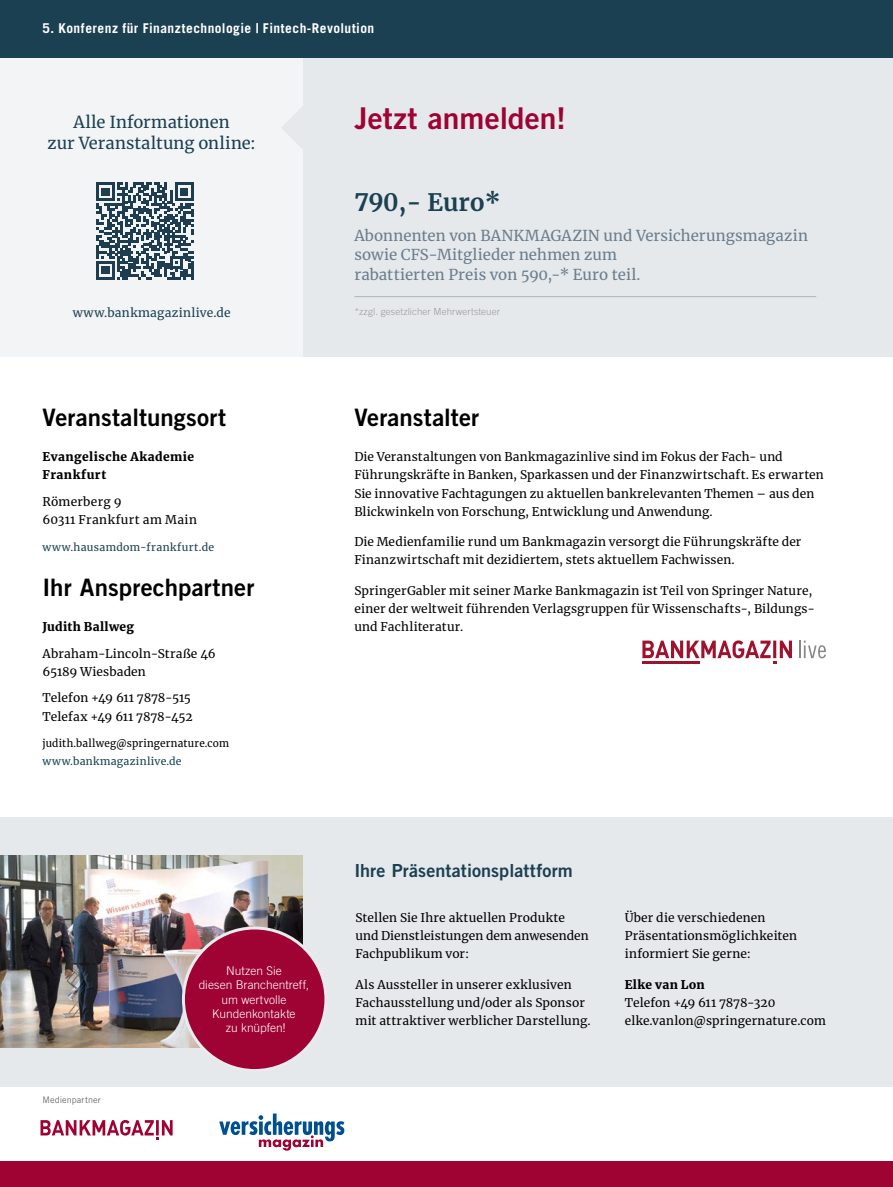
<style>
.page{position:relative;width:893px;height:1187px;background:#fff}
.page>*{position:absolute;margin:0;border:0;box-sizing:border-box;transform-origin:0 0}
.t1{font:30px "Trade Gothic LT Std Bd 2";color:#9e0333}
.t2{font:24px "Trade Gothic LT Std Bd 2";letter-spacing:.005em;color:#000}
.t3{font:700 24px "Merriweather";color:#1b4052}
.t4{font:18px "Trade Gothic LT Std Bd 2";letter-spacing:.005em;color:#1b4052}
.t5{font:16.5px/21px "Merriweather";letter-spacing:.005em;color:#1b4052;text-align:center}
.t6{font:15px/19.5px "Merriweather";letter-spacing:.005em;color:#6b7d8d}
.t7{font:700 13.5px "Trade Gothic LT Std";letter-spacing:.035em;color:#fff}
.t8{font:12px/18px "Merriweather";letter-spacing:.015em;color:#000}
.t9{font:300 12px/14.4px "Trade Gothic LT Std";color:#fff;text-align:center}
.t10{font:900 12px/18px "Merriweather";letter-spacing:.035em;color:#000}
.t11{font:12px/18px "Merriweather";letter-spacing:-.01em;color:#000}
.t12{font:12px "Merriweather";letter-spacing:.03em;color:#1b4052}
.t13{font:10.5px "Merriweather";letter-spacing:.035em;color:#1b4052}
.t14{font:10.5px "Merriweather";letter-spacing:.015em;color:#000;scale:.96 1}
.t15{font:300 9.75px "Trade Gothic LT Std";letter-spacing:.01em;color:#9c9c9d}
.t16{font:9px "Trade Gothic LT Std";letter-spacing:.01em;color:#6e6e6e}
</style>
<div class="page">
<div style="left:0;top:57px;width:303px;height:300px;background:#f3f4f5"></div>
<div style="left:303px;top:57px;width:590px;height:300px;background:#e6e9eb"></div>
<div style="left:0;top:1161px;width:893px;height:25px;background:#9e0333"></div>
<div style="left:0;top:0;width:893px;height:57px;background:#1b4052"></div>
<svg style="left:41px;top:1120px;width:132px;height:19px"></svg>
<svg style="left:219px;top:1113px;width:125px;height:37px"></svg>
<svg style="left:281px;top:106px;width:22px;height:43px"></svg>
<div style="left:0;top:816px;width:893px;height:270px;background:#e6e9eb"></div>
<img style="left:0;top:855px;width:303px;height:192px">
<div style="left:183px;top:927px;width:143px;height:143px;background:#9e0333;border-radius:50%"></div>
<div style="left:182px;top:926px;width:145px;height:145px;border:3px solid #e9ebee;border-radius:50%"></div>
<hr style="left:354px;top:296px;width:462px;height:1px;background:#b1b2b3">
<svg style="left:96px;top:182px;width:97px;height:97px"></svg>
<svg style="left:642px;top:640px;width:150px;height:23px"></svg>
<svg style="left:799px;top:640px;width:27px;height:18px"></svg>
<p class="t7" style="left:43px;top:20px;width:333px">5. Konferenz für Finanztechnologie | Fintech-Revolution</p>
<h3 class="t5" style="left:47px;top:111px;width:210px">Alle Informationen<br>zur Veranstaltung online:</h3>
<p class="t12" style="left:73px;top:304px;width:159px">www.bankmagazinlive.de</p>
<h2 class="t2" style="left:43px;top:403px;width:185px">Veranstaltungsort</h2>
<p class="t10" style="left:43px;top:447px;width:153px">Evangelische Akademie<br>Frankfurt</p>
<p class="t8" style="left:43px;top:492px;width:156px">Römerberg 9<br>60311 Frankfurt am Main</p>
<p class="t13" style="left:43px;top:539px;width:173px">www.hausamdom-frankfurt.de</p>
<h2 class="t2" style="left:43px;top:573px;width:213px">Ihr Ansprechpartner</h2>
<p class="t10" style="left:43px;top:617px;width:93px">Judith Ballweg</p>
<p class="t8" style="left:43px;top:644px;width:175px">Abraham-Lincoln-Straße 46<br>65189 Wiesbaden</p>
<p class="t11" style="left:43px;top:688px;width:151px">Telefon +49 611 7878-515<br>Telefax +49 611 7878-452</p>
<p class="t14" style="left:43px;top:736px;width:196px">judith.ballweg@springernature.com</p>
<p class="t13" style="left:43px;top:754px;width:141px">www.bankmagazinlive.de</p>
<p class="t16" style="left:43px;top:1094px;width:60px">Medienpartner</p>
<p class="t9" style="left:199px;top:963px;width:112px">Nutzen Sie<br>diesen Branchentreff, um wertvolle<br>Kundenkontakte<br>zu knüpfen!</p>
<h1 class="t1" style="left:354px;top:100px;width:213px">Jetzt anmelden!</h1>
<h2 class="t3" style="left:354px;top:186px;width:148px">790,- Euro*</h2>
<p class="t6" style="left:354px;top:225px;width:455px">Abonnenten von BANKMAGAZIN und Versicherungsmagazin sowie CFS-Mitglieder nehmen zum<br>rabattierten Preis von 590,-* Euro teil.</p>
<p class="t15" style="left:354px;top:305px;width:147px">*zzgl. gesetzlicher Mehrwertsteuer</p>
<h2 class="t2" style="left:354px;top:403px;width:126px">Veranstalter</h2>
<p class="t8" style="left:354px;top:448px;width:471px">Die Veranstaltungen von Bankmagazinlive sind im Fokus der Fach- und Führungskräfte in Banken, Sparkassen und der Finanzwirtschaft. Es erwarten Sie innovative Fachtagungen zu aktuellen bankrelevanten Themen – aus den Blickwinkeln von Forschung, Entwicklung und Anwendung.</p>
<p class="t8" style="left:354px;top:532px;width:449px">Die Medienfamilie rund um Bankmagazin versorgt die Führungskräfte der<br>Finanzwirtschaft mit dezidiertem, stets aktuellem Fachwissen.</p>
<p class="t8" style="left:354px;top:581px;width:462px">SpringerGabler mit seiner Marke Bankmagazin ist Teil von Springer Nature, einer der weltweit führenden Verlagsgruppen für Wissenschafts-, Bildungs&shy;und Fachliteratur.</p>
<h3 class="t4" style="left:354px;top:859px;width:220px">Ihre Präsentationsplattform</h3>
<p class="t8" style="left:355px;top:907px;width:235px">Stellen Sie Ihre aktuellen Produkte und Dienstleistungen dem anwesenden<br>Fachpublikum vor:</p>
<p class="t8" style="left:355px;top:974px;width:237px">Als Aussteller in unserer exklusiven<br>Fachausstellung und/oder als Sponsor mit attraktiver werblicher Darstellung.</p>
<p class="t8" style="left:625px;top:907px;width:174px">Über die verschiedenen<br>Präsentationsmöglichkeiten informiert Sie gerne:</p>
<p class="t10" style="left:625px;top:974px;width:82px">Elke van Lon</p>
<p class="t8" style="left:625px;top:992px;width:203px">Telefon +49 611 7878-320 elke.vanlon@springernature.com</p>
</div>
